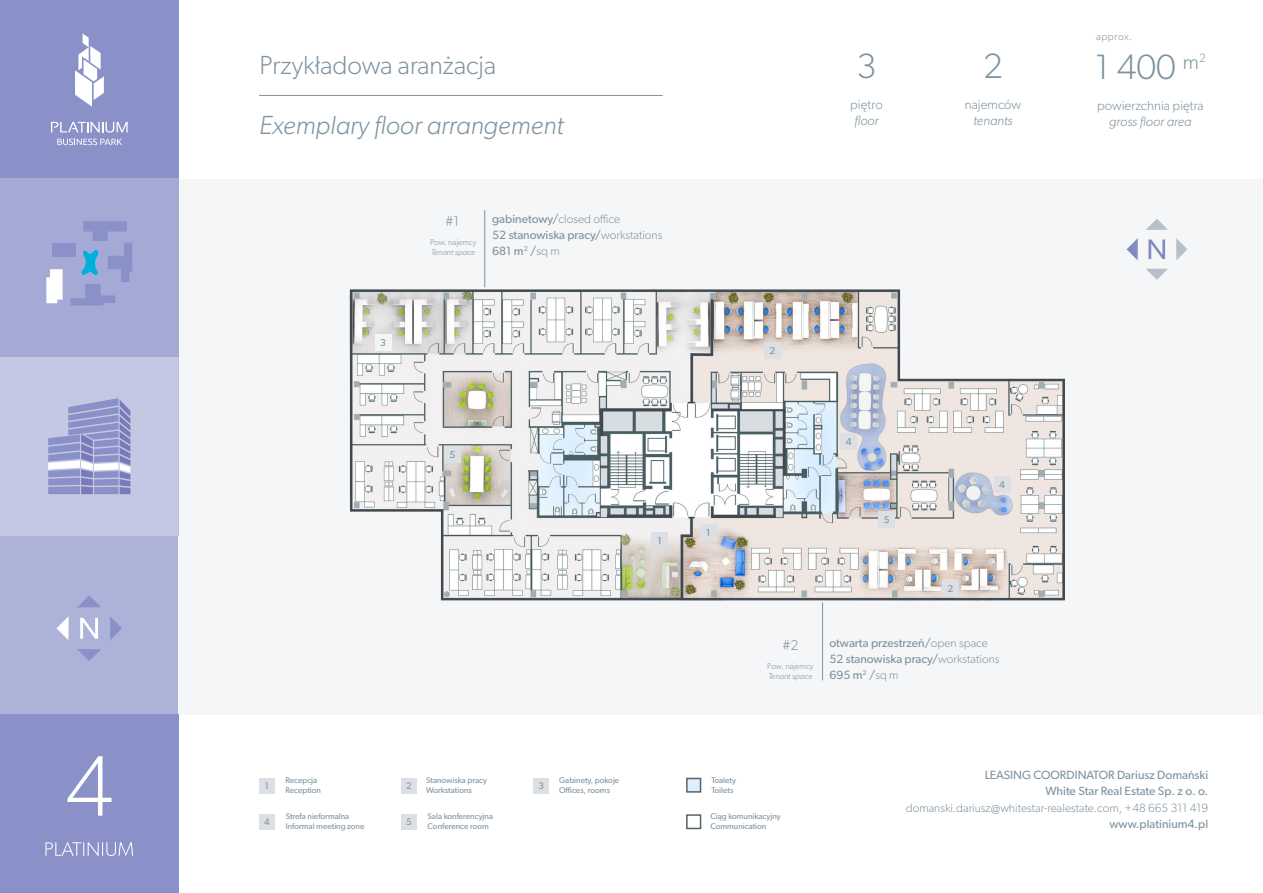
<style>
.page{position:relative;width:1263px;height:893px;background:#fff}
.page>*{position:absolute;margin:0;border:0;box-sizing:border-box;transform-origin:0 0}
.t1{font:300 85.5px "Gibson";color:#fff}
.t2{font:300 35.25px "Gibson";color:#7e929f}
.t3{font:italic 300 26.25px "Gibson";color:#7e929f}
.t4{font:300 26.25px "Gibson";color:#7e929f}
.t5{font:300 14.25px "Gibson";color:#7e929f}
.t6{font:300 13.35px "Gibson";color:#7e929f}
.t7{font:italic 300 13.35px "Gibson";color:#7e929f}
.t8{font:12px/16px "Gibson";color:#7e929f}
.t9{font:300 12px "Gibson";color:#7e929f}
.t10{font:300 10.5px "Gibson";letter-spacing:.05em;color:#7e929f}
.t11{font:10.05px "Gibson";color:#7e929f}
.t12{font:9.45px "Gibson";color:#7e929f}
.t13{font:300 8.4px "Gibson";color:#7e929f}
.t14{font:italic 300 8.4px "Gibson";color:#7e929f}
.t15{font:8.25px/9.9px "Gibson";color:#7e929f}
.s1{font-weight:300}
</style>
<div class="page">
<div style="left:0;top:536px;width:179px;height:178px;background:#acb2d8"></div>
<div style="left:179px;top:179px;width:1084px;height:535px;background:#f5f6f7"></div>
<div style="left:686px;top:778px;width:15px;height:15px;background:#ddefff;border:2px solid #55636c"></div>
<div style="left:686px;top:814px;width:15px;height:15px;background:#fff;border:2px solid #55636c"></div>
<svg style="left:78px;top:595px;width:23px;height:12px"></svg>
<svg style="left:77px;top:649px;width:24px;height:12px"></svg>
<svg style="left:110px;top:617px;width:12px;height:23px"></svg>
<svg style="left:57px;top:616px;width:12px;height:24px"></svg>
<svg style="left:80px;top:618px;width:18px;height:21px"></svg>
<hr style="left:259px;top:95px;width:404px;height:1px;background:#7e929f">
<div style="left:259px;top:778px;width:16px;height:15px;background:#dce0e4"></div>
<div style="left:259px;top:814px;width:16px;height:16px;background:#dce0e4"></div>
<div style="left:401px;top:778px;width:16px;height:15px;background:#dce0e4"></div>
<div style="left:401px;top:814px;width:16px;height:15px;background:#dce0e4"></div>
<div style="left:533px;top:778px;width:16px;height:15px;background:#dce0e4"></div>
<div style="left:0;top:0;width:179px;height:179px;background:#8991c8"></div>
<div style="left:0;top:179px;width:179px;height:178px;background:#a4aad5"></div>
<div style="left:0;top:357px;width:179px;height:179px;background:#c4c8e3"></div>
<svg style="left:51px;top:122px;width:77px;height:11px"></svg>
<svg style="left:57px;top:139px;width:65px;height:6px"></svg>
<svg style="left:75px;top:33px;width:29px;height:74px"></svg>
<div style="left:0;top:714px;width:179px;height:179px;background:#8991c8"></div>
<svg style="left:45px;top:842px;width:88px;height:14px"></svg>
<svg style="left:46px;top:269px;width:17px;height:34px"></svg>
<div style="left:52px;top:243px;width:24px;height:14px;background:#8991c8"></div>
<svg style="left:70px;top:221px;width:62px;height:84px"></svg>
<svg style="left:48px;top:398px;width:82px;height:96px"></svg>
<svg style="left:1146px;top:219px;width:22px;height:11px"></svg>
<svg style="left:1146px;top:269px;width:22px;height:11px"></svg>
<svg style="left:1176px;top:238px;width:11px;height:22px"></svg>
<svg style="left:1126px;top:238px;width:12px;height:22px"></svg>
<svg style="left:1148px;top:240px;width:17px;height:19px"></svg>
<img style="left:349px;top:253px;width:716px;height:348px">
<div style="left:764px;top:342px;width:17px;height:16px;background:#dce0e4"></div>
<div style="left:942px;top:580px;width:17px;height:16px;background:#dce0e4"></div>
<div style="left:375px;top:334px;width:16px;height:16px;background:#f3f4f6"></div>
<div style="left:840px;top:433px;width:17px;height:16px;background:#dce0e4"></div>
<div style="left:994px;top:477px;width:16px;height:16px;background:#dce0e4"></div>
<div style="left:878px;top:512px;width:17px;height:16px;background:#dce0e4"></div>
<div style="left:444px;top:446px;width:16px;height:17px;background:#dce0e4"></div>
<hr style="left:484px;top:210px;width:1px;height:77px;background:#7e929f">
<hr style="left:822px;top:602px;width:1px;height:78px;background:#7e929f">
<div style="left:651px;top:532px;width:17px;height:17px;background:#dce0e4"></div>
<div style="left:700px;top:524px;width:17px;height:16px;background:#dce0e4"></div>
<h1 class="t1" style="left:65px;top:735px;width:49px">4</h1>
<h3 class="t4" style="left:259px;top:50px;width:238px">Przykładowa aranżacja</h3>
<h3 class="t3" style="left:259px;top:109px;width:306px">Exemplary floor arrangement</h3>
<p class="t11" style="left:380px;top:336px;width:7px">3</p>
<p class="t5" style="left:445px;top:212px;width:15px">#1</p>
<p class="t13" style="left:430px;top:237px;width:48px">Pow. najemcy</p>
<p class="t14" style="left:431px;top:247px;width:45px">Tenant space</p>
<p class="t8" style="left:492px;top:210px;width:172px">gabinetowy/<span class="s1">closed office<br></span>52 stanowiska pracy/<span class="s1">workstations<br></span>681 m<sup>2</sup> /<span class="s1">sq m</span></p>
<p class="t11" style="left:449px;top:449px;width:7px">5</p>
<p class="t11" style="left:657px;top:534px;width:6px">1</p>
<p class="t12" style="left:265px;top:780px;width:6px">1</p>
<p class="t12" style="left:264px;top:816px;width:7px">4</p>
<p class="t15" style="left:285px;top:775px;width:37px">Recepcja<br>Reception</p>
<p class="t15" style="left:286px;top:811px;width:80px">Strefa nieformalna<br>Informal meeting zone</p>
<p class="t12" style="left:406px;top:780px;width:7px">2</p>
<p class="t12" style="left:406px;top:816px;width:7px">5</p>
<p class="t15" style="left:426px;top:775px;width:62px">Stanowiska pracy<br>Workstations</p>
<p class="t15" style="left:428px;top:811px;width:67px">Sala konferencyjna<br>Conference room</p>
<p class="t12" style="left:539px;top:780px;width:7px">3</p>
<p class="t15" style="left:559px;top:775px;width:62px">Gabinety, pokoje<br>Offices, rooms</p>
<h2 class="t2" style="left:857px;top:45px;width:21px">3</h2>
<p class="t6" style="left:850px;top:97px;width:34px">piętro</p>
<p class="t7" style="left:854px;top:113px;width:26px">floor</p>
<h2 class="t2" style="left:983px;top:45px;width:21px">2</h2>
<p class="t6" style="left:965px;top:97px;width:58px">najemców</p>
<p class="t7" style="left:973px;top:113px;width:41px">tenants</p>
<p class="t10" style="left:1096px;top:30px;width:38px">approx.</p>
<h2 class="t2" style="left:1095px;top:45px;width:112px">1 400 <sup>m</sup><sup>2</sup></h2>
<p class="t6" style="left:1097px;top:97px;width:108px">powierzchnia piętra</p>
<p class="t7" style="left:1109px;top:113px;width:84px">gross floor area</p>
<p class="t11" style="left:706px;top:526px;width:6px">1</p>
<p class="t11" style="left:770px;top:344px;width:7px">2</p>
<p class="t11" style="left:846px;top:435px;width:7px">4</p>
<p class="t11" style="left:884px;top:514px;width:7px">5</p>
<p class="t11" style="left:999px;top:479px;width:7px">4</p>
<p class="t11" style="left:947px;top:582px;width:7px">2</p>
<p class="t5" style="left:782px;top:636px;width:17px">#2</p>
<p class="t13" style="left:767px;top:661px;width:48px">Pow. najemcy</p>
<p class="t14" style="left:768px;top:671px;width:45px">Tenant space</p>
<p class="t8" style="left:829px;top:634px;width:172px">otwarta przestrzeń/<span class="s1">open space<br></span>52 stanowiska pracy/<span class="s1">workstations<br></span>695 m<sup>2</sup> /<span class="s1">sq m</span></p>
<p class="t15" style="left:711px;top:775px;width:26px">Toalety<br>Toilets</p>
<p class="t15" style="left:710px;top:811px;width:72px">Ciąg komunikacyjny<br>Communication</p>
<p class="t8" style="left:985px;top:766px;width:225px;line-height:16.5px;text-align:right">LEASING COORDINATOR Dariusz Domański<br>White Star Real Estate Sp. z o. o.</p>
<p class="t9" style="left:906px;top:800px;width:304px">domanski.dariusz@whitestar-realestate.com, +48 665 311 419</p>
<p class="t8" style="left:1109px;top:816px;width:100px">www.platinium4.pl</p>
</div>
